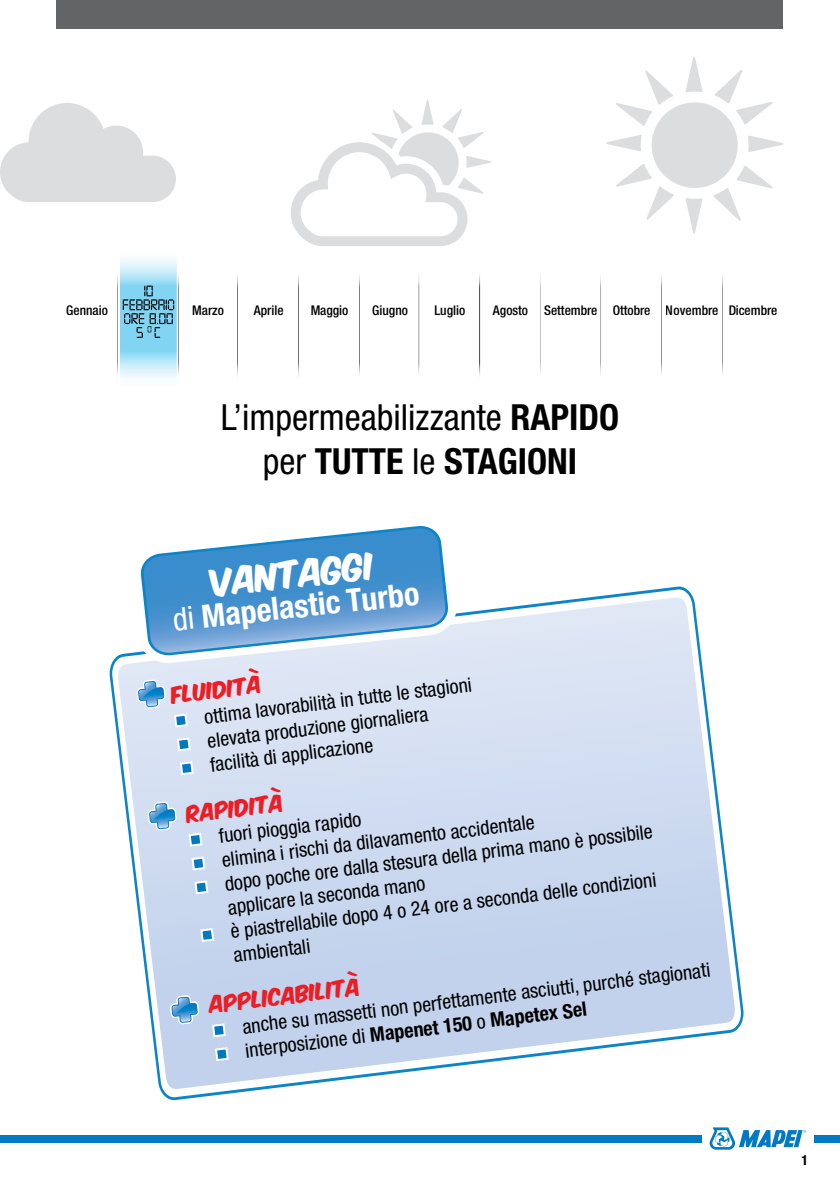
<style>
.page{position:relative;width:840px;height:1191px;background:#fff}
.page>*{position:absolute;margin:0;border:0;box-sizing:border-box;transform-origin:0 0}
.t1{font:condensed 36px/43.2px "Helvetica Neue LTW1 G";color:#000;text-align:center}
.t2{font:700 condensed 32px "Helvetica Neue LTW1 G";color:#fff}
.t3{font:32px "Komika Axis";color:#fff}
.t4{font:condensed 20px/24px "Helvetica Neue LTW1 G";color:#000}
.t5{font:20px "Komika Axis";color:#ed1d24}
.t6{font:700 condensed 14px "Helvetica Neue LTW1 G";color:#000}
.t7{font:500 condensed 13.4px "Helvetica Neue LTW1 G";color:#000}
.s1{font-weight:700}
.s2{font-weight:400}
</style>
<div class="page">
<div style="left:0;top:1134px;width:701px;height:8px;background:#007ac2"></div>
<svg style="left:709px;top:1127px;width:96px;height:22px"></svg>
<div style="left:813px;top:1134px;width:26px;height:8px;background:#007ac2"></div>
<hr style="left:118px;top:271px;width:1px;height:109px;background:#000">
<hr style="left:178px;top:271px;width:1px;height:109px;background:#000">
<hr style="left:237px;top:271px;width:1px;height:109px;background:#000">
<hr style="left:298px;top:271px;width:1px;height:109px;background:#000">
<hr style="left:359px;top:271px;width:1px;height:109px;background:#000">
<hr style="left:418px;top:271px;width:1px;height:109px;background:#000">
<hr style="left:479px;top:271px;width:1px;height:109px;background:#000">
<hr style="left:539px;top:271px;width:1px;height:109px;background:#000">
<hr style="left:600px;top:271px;width:1px;height:109px;background:#000">
<hr style="left:660px;top:271px;width:1px;height:109px;background:#000">
<hr style="left:721px;top:271px;width:1px;height:109px;background:#000">
<svg style="left:120px;top:258px;width:56px;height:121px;background:#b5e6f6"></svg>
<svg style="left:123px;top:285px;width:51px;height:53px;background:#68acc4"></svg>
<svg style="left:0;top:103px;width:176px;height:99px"></svg>
<svg style="left:606px;top:57px;width:176px;height:177px"></svg>
<svg style="left:290px;top:99px;width:201px;height:147px"></svg>
<svg style="left:117px;top:597px;width:618px;height:492px;background:#d1def1"></svg>
<svg style="left:136px;top:679px;width:30px;height:30px"></svg>
<svg style="left:147px;top:801px;width:30px;height:29px"></svg>
<svg style="left:170px;top:995px;width:29px;height:29px"></svg>
<svg style="left:131px;top:597px;width:327px;height:67px;fill:#e0e7f5"></svg>
<svg style="left:140px;top:526px;width:309px;height:130px"></svg>
<svg style="left:173px;top:712px;width:16px;height:16px"></svg>
<svg style="left:176px;top:736px;width:16px;height:16px"></svg>
<svg style="left:178px;top:760px;width:17px;height:16px"></svg>
<svg style="left:187px;top:831px;width:16px;height:16px"></svg>
<svg style="left:190px;top:855px;width:16px;height:16px"></svg>
<svg style="left:193px;top:879px;width:16px;height:16px"></svg>
<svg style="left:199px;top:927px;width:16px;height:16px"></svg>
<svg style="left:211px;top:1022px;width:16px;height:16px"></svg>
<svg style="left:214px;top:1046px;width:16px;height:16px"></svg>
<div style="left:57px;top:0;width:725px;height:28px;background:#636466"></div>
<p class="t7" style="left:66px;top:302px;width:43px">Gennaio</p>
<p class="t7" style="left:192px;top:302px;width:33px">Marzo</p>
<p class="t7" style="left:254px;top:302px;width:31px">Aprile</p>
<p class="t7" style="left:310px;top:302px;width:39px">Maggio</p>
<p class="t7" style="left:372px;top:302px;width:37px">Giugno</p>
<p class="t7" style="left:434px;top:302px;width:32px">Luglio</p>
<p class="t7" style="left:492px;top:302px;width:286px">Agosto Settembre Ottobre Novembre Dicembre</p>
<h1 class="t1" style="left:221px;top:396px;width:399px">L’impermeabilizzante <span class="s1">RAPIDO </span>per <span class="s1">TUTTE</span> le <span class="s1">STAGIONI</span></h1>
<h2 class="t3" style="left:209px;top:567px;width:166px;rotate:-6deg">VANTAGGI</h2>
<h2 class="t2" style="left:171px;top:600px;width:249px;rotate:-6deg"><span class="s2">di</span> Mapelastic Turbo</h2>
<p class="t5" style="left:170px;top:685px;width:92px;rotate:-7deg">FLUIDITà</p>
<p class="t4" style="left:203px;top:705px;width:271px;rotate:-7deg">ottima lavorabilità in tutte le stagioni elevata produzione giornaliera facilità di applicazione</p>
<p class="t5" style="left:185px;top:804px;width:99px;rotate:-7deg">RAPIDITà</p>
<p class="t4" style="left:217px;top:824px;width:432px;rotate:-7deg">fuori pioggia rapido<br>elimina i rischi da dilavamento accidentale<br>dopo poche ore dalla stesura della prima mano è possibile applicare la seconda mano<br>è piastrellabile dopo 4 o 24 ore a seconda delle condizioni ambientali</p>
<p class="t5" style="left:208px;top:995px;width:153px;rotate:-7deg">APPLICABILITà</p>
<p class="t4" style="left:241px;top:1014px;width:472px;rotate:-7deg">anche su massetti non perfettamente asciutti, purché stagionati interposizione di <span class="s1">Mapenet 150</span> o <span class="s1">Mapetex Sel</span></p>
<p class="t6" style="left:801px;top:1152px;width:8px">1</p>
</div>
